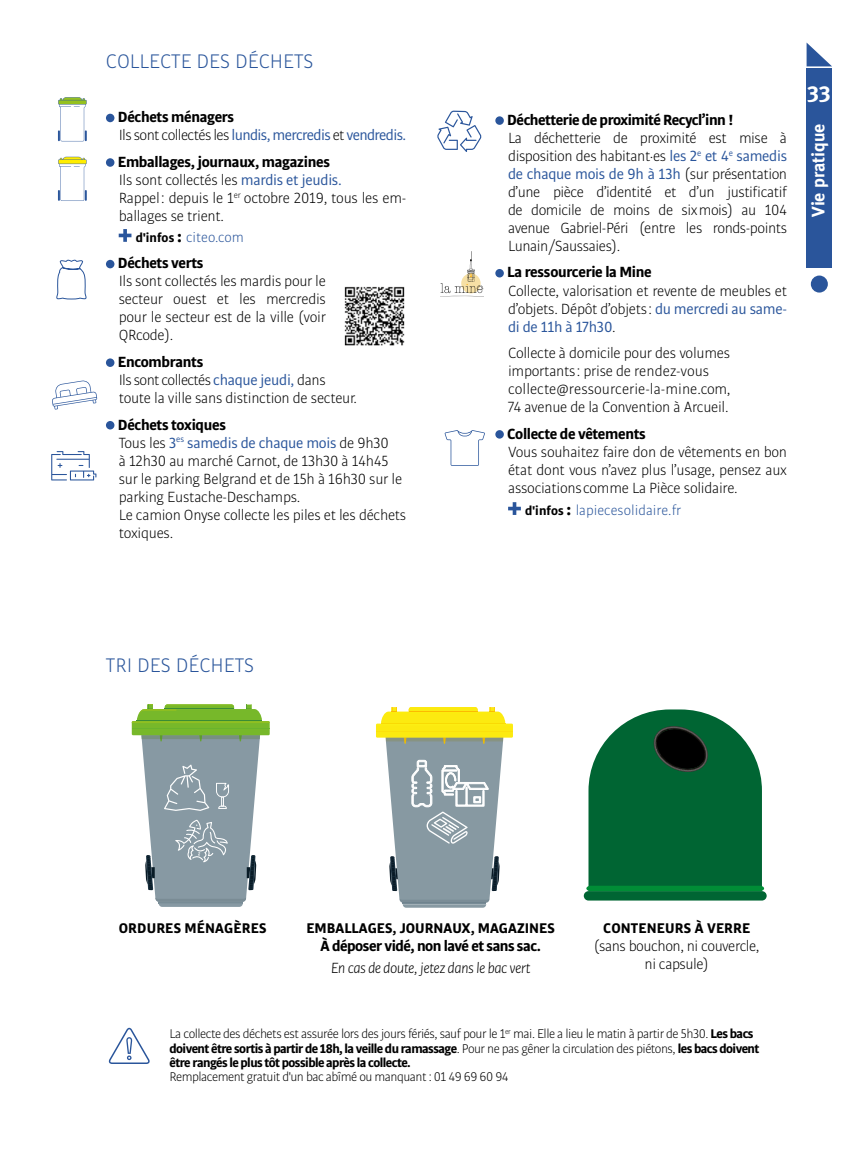
<style>
.page{position:relative;width:851px;height:1149px;background:#fff}
.page>*{position:absolute;margin:0;border:0;box-sizing:border-box;transform-origin:0 0}
.t1{font:700 22.5px "Meta Plus";color:#fff}
.t2{font:300 21px "Bulo";color:#2a559b}
.t3{font:700 18px "Meta Plus";color:#fff}
.t4{font:300 15.75px/18px "Bulo";letter-spacing:-.02em;color:#000}
.t5{font:700 15.75px "Bulo";letter-spacing:-.03em;color:#000}
.t6{font:15.75px/18px "Bulo";letter-spacing:-.04em;color:#2a559b}
.t7{font:italic 300 15.75px "Bulo";letter-spacing:-.03em;color:#000}
.t8{font:700 15px "Bulo";letter-spacing:.01em;color:#000}
.t9{font:300 15px "Bulo";color:#2a559b}
.t10{font:300 13.5px/14.2px "Bulo";letter-spacing:-.04em;color:#000}
.s1{font-weight:700;color:#000}
.s2{font-weight:300;color:#000}
.s3{font-weight:700}
.s4{font-weight:400;color:#2a559b}
.s5{font-weight:700;font-size:13.5px;color:#000}
.s6{font-family:"Meta Plus";font-weight:700;font-size:18px;color:#000}
</style>
<div class="page">
<svg style="left:806px;top:43px;width:26px;height:23px"></svg>
<div style="left:806px;top:68px;width:26px;height:200px;background:#2a559b"></div>
<div style="left:810px;top:275px;width:17px;height:17px;background:#2a559b;border-radius:50%"></div>
<div style="left:106px;top:114px;width:8px;height:8px;background:#2a559b;border-radius:50%"></div>
<div style="left:106px;top:158px;width:8px;height:9px;background:#2a559b;border-radius:50%"></div>
<svg style="left:119px;top:229px;width:12px;height:13px"></svg>
<div style="left:106px;top:260px;width:8px;height:8px;background:#2a559b;border-radius:50%"></div>
<div style="left:106px;top:358px;width:8px;height:9px;background:#2a559b;border-radius:50%"></div>
<div style="left:106px;top:421px;width:8px;height:8px;background:#2a559b;border-radius:50%"></div>
<svg style="left:51px;top:451px;width:45px;height:29px"></svg>
<svg style="left:437px;top:111px;width:44px;height:41px"></svg>
<svg style="left:52px;top:380px;width:45px;height:29px"></svg>
<svg style="left:444px;top:430px;width:41px;height:35px"></svg>
<svg style="left:440px;top:251px;width:43px;height:46px"></svg>
<div style="left:495px;top:116px;width:9px;height:9px;background:#2a559b;border-radius:50%"></div>
<div style="left:495px;top:269px;width:9px;height:8px;background:#2a559b;border-radius:50%"></div>
<div style="left:495px;top:430px;width:9px;height:8px;background:#2a559b;border-radius:50%"></div>
<svg style="left:508px;top:502px;width:13px;height:13px"></svg>
<div style="left:132px;top:721px;width:138px;height:14px;background:#77b82a"></div>
<hr style="left:132px;top:728px;width:138px;height:1px;background:#6ab32d">
<svg style="left:132px;top:704px;width:138px;height:18px"></svg>
<div style="left:583px;top:890px;width:183px;height:10px;background:#006533;border-radius:5px"></div>
<svg style="left:586px;top:709px;width:178px;height:182px;background:#1e7348"></svg>
<div style="left:376px;top:723px;width:137px;height:14px;background:#fcea10"></div>
<hr style="left:376px;top:730px;width:137px;height:1px;background:#ffcd06">
<svg style="left:376px;top:707px;width:137px;height:18px"></svg>
<svg style="left:385px;top:737px;width:118px;height:170px;background:#99a8ae"></svg>
<svg style="left:141px;top:735px;width:119px;height:171px;background:#94a4ac"></svg>
<svg style="left:58px;top:157px;width:29px;height:44px"></svg>
<svg style="left:58px;top:97px;width:29px;height:44px"></svg>
<img style="left:344px;top:286px;width:61px;height:60px">
<svg style="left:56px;top:259px;width:31px;height:41px"></svg>
<svg style="left:109px;top:1027px;width:41px;height:36px"></svg>
<h2 class="t2" style="left:106px;top:48px;width:209px">COLLECTE DES DÉCHETS</h2>
<p class="t6" style="left:118px;top:108px;width:290px"><span class="s1">Déchets ménagers<br></span><span class="s2">Ils sont collectés les</span> lundis, mercredis <span class="s2">et</span> vendredis.</p>
<p class="t4" style="left:118px;top:152px;width:290px"><span class="s3">Emballages, journaux, magazines<br></span>Ils sont collectés les <span class="s4">mardis et jeudis.<br></span>Rappel: depuis le 1<sup>er</sup> octobre 2019, tous les em&shy;ballages se trient.</p>
<p class="t9" style="left:136px;top:228px;width:110px"><span class="s5">d'infos</span> <span class="s6">:</span> citeo.com</p>
<p class="t5" style="left:118px;top:253px;width:87px">Déchets verts</p>
<p class="t4" style="left:119px;top:272px;width:209px;text-align:justify">Ils sont collectés les mardis pour le secteur ouest et les mercredis pour le secteur est de la ville (voir QRcode).</p>
<p class="t4" style="left:118px;top:352px;width:241px"><span class="s3">Encombrants<br></span>Ils sont collectés <span class="s4">chaque jeudi,</span> dans toute la ville sans distinction de secteur.</p>
<p class="t4" style="left:118px;top:415px;width:290px"><span class="s3">Déchets toxiques<br></span>Tous les <span class="s4">3</span><sup>es</sup> <span class="s4">samedis de chaque mois</span> de 9h30<br>à 12h30 au marché Carnot, de 13h30 à 14h45 sur le parking Belgrand et de 15h à 16h30 sur le parking Eustache-Deschamps.<br>Le camion Onyse collecte les piles et les déchets toxiques.</p>
<h2 class="t2" style="left:106px;top:652px;width:150px">TRI DES DÉCHETS</h2>
<p class="t5" style="left:507px;top:109px;width:228px">Déchetterie de proximité Recycl’inn !</p>
<p class="t4" style="left:508px;top:128px;width:280px;text-align:justify">La déchetterie de proximité est mise à disposition des habitant.es <span class="s4">les 2</span><sup>e</sup> <span class="s4">et 4</span><sup>e</sup> <span class="s4">samedis de chaque mois de 9h à 13h</span> (sur présentation d’une pièce d’identité et d’un justificatif de domicile de moins de sixmois) au 104 avenue Gabriel-Péri (entre les ronds-points Lunain/Saussaies).</p>
<p class="t5" style="left:507px;top:262px;width:146px">La ressourcerie la Mine</p>
<p class="t4" style="left:508px;top:281px;width:280px;text-align:justify">Collecte, valorisation et revente de meubles et d’objets. Dépôt d’objets: <span class="s4">du mercredi au same&shy;di de 11h à 17h30</span>.</p>
<p class="t4" style="left:508px;top:343px;width:224px">Collecte à domicile pour des volumes importants: prise de rendez-vous collecte@ressourcerie-la-mine.com, 74 avenue de la Convention à Arcueil.</p>
<p class="t5" style="left:507px;top:423px;width:140px">Collecte de vêtements</p>
<p class="t4" style="left:508px;top:442px;width:280px;text-align:justify">Vous souhaitez faire don de vêtements en bon état dont vous n’avez plus l’usage, pensez aux associationscomme La Pièce solidaire.</p>
<p class="t9" style="left:525px;top:500px;width:157px"><span class="s5">d'infos</span> <span class="s6">:</span> lapiecesolidaire.fr</p>
<h1 class="t1" style="left:807px;top:77px;width:24px">33</h1>
<p class="t3" style="left:807px;top:217px;width:95px;rotate:-90deg">Vie pratique</p>
<p class="t8" style="left:119px;top:918px;width:149px">ORDURES MÉNAGÈRES</p>
<p class="t8" style="left:306px;top:918px;width:250px">EMBALLAGES, JOURNAUX, MAGAZINES</p>
<p class="t5" style="left:320px;top:935px;width:222px">À déposer vidé, non lavé et sans sac.</p>
<p class="t7" style="left:331px;top:958px;width:201px">En cas de doute, jetez dans le bac vert</p>
<p class="t8" style="left:603px;top:918px;width:148px">CONTENEURS À VERRE</p>
<p class="t4" style="left:593px;top:936px;width:167px;text-align:center">(sans bouchon, ni couvercle, ni capsule)</p>
<p class="t10" style="left:169px;top:1026px;width:591px">La collecte des déchets est assurée lors des jours fériés, sauf pour le 1<sup>er</sup> mai. Elle a lieu le matin à partir de 5h30. <span class="s3">Les bacs doivent être sortis à partir de 18h, la veille du ramassage</span>. Pour ne pas gêner la circulation des piétons, <span class="s3">les bacs doivent être rangés le plus tôt possible après la collecte.</span></p>
<p class="t10" style="left:169px;top:1069px;width:341px">Remplacement gratuit d'un bac abîmé ou manquant : 01 49 69 60 94</p>
</div>
